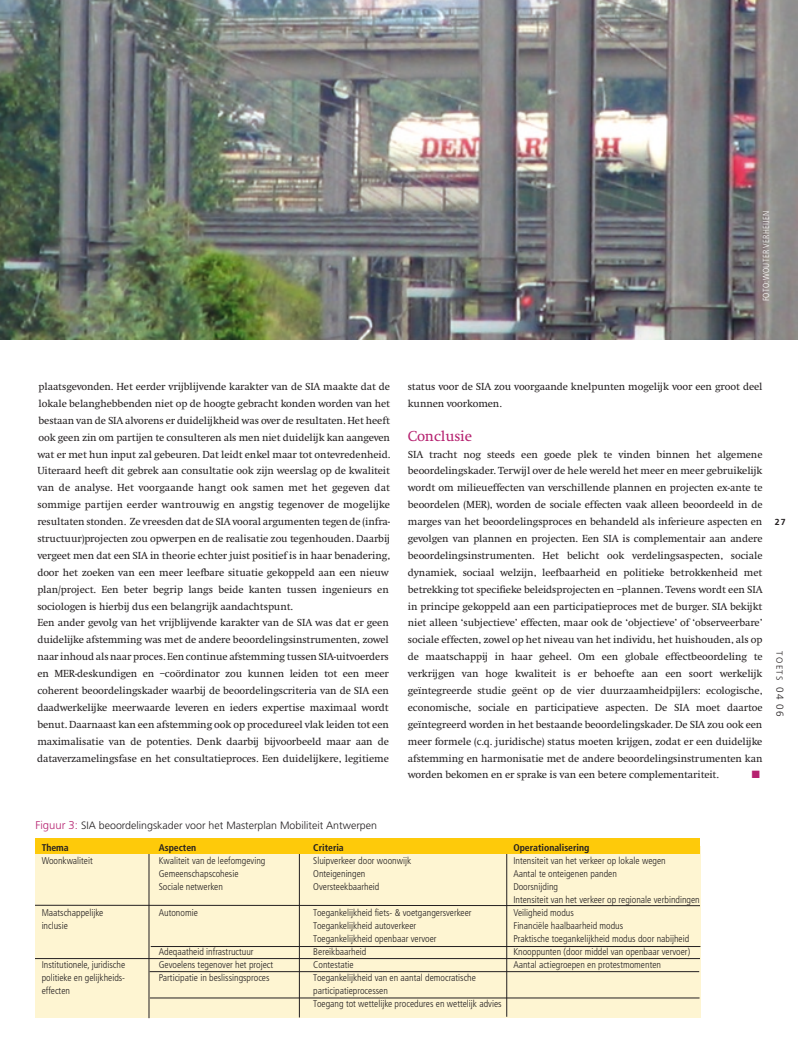
<style>
.page{position:relative;width:798px;height:1053px;background:#fff}
.page>*{position:absolute;margin:0;border:0;box-sizing:border-box;transform-origin:0 0}
._05_tussenkop{font:15px "Swift";letter-spacing:-.01em;color:#b62270}
.Platte_tekst_2{font:10.62px/16.9px "Swift";letter-spacing:-.01em;color:#231f20}
._13_kadertekst{font:300 10.62px "Frutiger";color:#231f20}
._06_broodtekst{font:10.62px "Zapf Dingbats ITC";color:#b62270}
.t1{font:300 condensed 9.75px/13px "Frutiger";color:#231f20}
.t2{font:700 condensed 9.75px "Frutiger";color:#231f20}
.credit{font:300 condensed 8.75px "Frutiger";letter-spacing:.025em;color:#fff}
.t3{font:300 8.75px "Frutiger";letter-spacing:.14em;color:#231f20}
.t4{font:700 8.75px "Frutiger";color:#231f20}
.s1{font-size:11.25px;color:#b62270}
.s2{font-size:10px}
</style>
<div class="page">
<img style="left:0;top:0;width:797px;height:339px">
<div style="left:35px;top:845px;width:665px;height:172px;background:#fef5d2"></div>
<svg style="left:35px;top:904px;width:665px;height:2px"></svg>
<hr style="left:35px;top:958px;width:664px;height:1px;background:#231f20">
<hr style="left:151px;top:946px;width:549px;height:1px;background:#231f20">
<hr style="left:149px;top:971px;width:550px;height:1px;background:#231f20">
<hr style="left:150px;top:997px;width:549px;height:1px;background:#231f20">
<hr style="left:299px;top:852px;width:1px;height:165px;background:#231f20">
<hr style="left:148px;top:850px;width:1px;height:168px;background:#231f20">
<hr style="left:506px;top:848px;width:1px;height:168px;background:#231f20">
<div style="left:35px;top:838px;width:664px;height:15px;background:#feca0a"></div>
<p class="credit" style="left:760px;top:301px;width:92px;rotate:-90deg">FOTO:wouter verheijen</p>
<p class="Platte_tekst_2" style="left:37px;top:378px;width:354px">plaatsgevonden. Het eerder vrijblijvende karakter van de SIA maakte dat de lokale belanghebbenden niet op de hoogte gebracht konden worden van het bestaan van de SIA alvorens er duidelijkheid was over de resultaten. Het heeft ook geen zin om partijen te consulteren als men niet duidelijk kan aangeven wat er met hun input zal gebeuren. Dat leidt enkel maar tot ontevredenheid.<br>Uiteraard heeft dit gebrek aan consultatie ook zijn weerslag op de kwaliteit van de analyse. Het voorgaande hangt ook samen met het gegeven dat sommige partijen eerder wantrouwig en angstig tegenover de mogelijke resultaten stonden. Ze vreesden dat de SIA vooral argumenten tegen de (infra&shy;structuur)projecten zou opwerpen en de realisatie zou tegenhouden. Daarbij vergeet men dat een SIA in theorie echter juist positief is in haar benadering, door het zoeken van een meer leefbare situatie gekoppeld aan een nieuw plan/project. Een beter begrip langs beide kanten tussen ingenieurs en sociologen is hierbij dus een belangrijk aan-dachtspunt.</p>
<p class="Platte_tekst_2" style="left:37px;top:614px;width:353px;text-align:justify">Een ander gevolg van het vrijblijvende karakter van de SIA was dat er geen duidelijke afstemming was met de andere beoordelingsinstrumenten, zowel naar inhoud als naar proces. Een continue afstemming tussen SIA-uitvoerders en MER-deskundigen en –coördinator zou kunnen leiden tot een meer coherent beoordelingskader waarbij de beoordelingscriteria van de SIA een daadwerkelijke meerwaarde leveren en ieders expertise maxi-maal wordt benut. Daarnaast kan een afstemming ook op procedureel vlak leiden tot een maximalisatie van de potenties. Denk daarbij bijvoorbeeld maar aan de dataverzamelingsfase en het consultatieproces. Een duidelijkere, legitieme</p>
<p class="_13_kadertekst" style="left:35px;top:819px;width:343px"><span class="s1">Figuur 3:</span> SIA beoordelingskader voor het Masterplan Mobiliteit Antwerpen</p>
<p class="Platte_tekst_2" style="left:407px;top:378px;width:356px">status voor de SIA zou voorgaande knelpunten mogelijk voor een groot deel kunnen voorkomen.</p>
<p class="_05_tussenkop" style="left:407px;top:427px;width:66px">Conclusie</p>
<p class="Platte_tekst_2" style="left:407px;top:446px;width:356px;text-align:justify">SIA tracht nog steeds een goede plek te vinden binnen het algemene beoordelingskader. Terwijl over de hele wereld het meer en meer gebruikelijk wordt om milieueffecten van verschillende plannen en projecten ex-ante te beoordelen (MER), worden de sociale effecten vaak alleen beoordeeld in de marges van het beoordelingsproces en behandeld als inferieure aspecten en gevolgen van plannen en projecten. Een SIA is complementair aan andere beoordelingsinstrumenten. Het belicht ook verdelingsaspecten, sociale dynamiek, sociaal welzijn, leefbaarheid en politieke betrokkenheid met betrekking tot specifieke beleidsprojecten en –plannen. Tevens wordt een SIA in principe gekoppeld aan een participatieproces met de burger. SIA bekijkt niet alleen ‘subjectieve’ effecten, maar ook de ‘objectieve’ of ‘observeerbare’ sociale effecten, zowel op het niveau van het individu, het huishouden, als op de maatschappij in haar geheel. Om een globale effectbeoordeling te verkrijgen van hoge kwaliteit is er behoefte aan een soort werkelijk geïntegreerde studie geënt op de vier duurzaamheidpijlers: ecologische, economische, sociale en participatieve aspecten. De SIA moet daartoe geïntegreerd worden in het bestaande beoordelingskader. De SIA zou ook een meer formele (c.q. juridische) status moeten krijgen, zodat er een duidelijke afstemming en harmonisatie met de andere beoorde-lings-instrumenten kan worden bekomen en er sprake is van een betere complementariteit.</p>
<p class="_06_broodtekst" style="left:751px;top:769px;width:10px">■</p>
<p class="t4" style="left:774px;top:517px;width:12px">27</p>
<p class="t3" style="left:784px;top:651px;width:67px;rotate:90deg">TOETS <span class="s2">04 06</span></p>
<p class="t2" style="left:42px;top:841px;width:29px">Thema</p>
<p class="t2" style="left:159px;top:841px;width:39px">Aspecten</p>
<p class="t2" style="left:313px;top:841px;width:32px">Criteria</p>
<p class="t2" style="left:513px;top:841px;width:78px">Operationalisering</p>
<p class="t1" style="left:42px;top:854px;width:53px">Woonkwaliteit</p>
<p class="t1" style="left:159px;top:854px;width:108px">Kwaliteit van de leefomgeving</p>
<p class="t1" style="left:313px;top:854px;width:99px">Sluipverkeer door woonwijk</p>
<p class="t1" style="left:513px;top:854px;width:154px">Intensiteit van het verkeer op lokale wegen</p>
<p class="t1" style="left:159px;top:867px;width:81px">Gemeenschapscohesie</p>
<p class="t1" style="left:313px;top:867px;width:54px">Onteigeningen</p>
<p class="t1" style="left:513px;top:867px;width:105px">Aantal te onteigenen panden</p>
<p class="t1" style="left:159px;top:880px;width:66px">Sociale netwerken</p>
<p class="t1" style="left:313px;top:880px;width:68px">Oversteekbaarheid</p>
<p class="t1" style="left:513px;top:880px;width:188px">Doorsnijding<br>Intensiteit van het verkeer op regionale verbindingen</p>
<p class="t1" style="left:42px;top:906px;width:63px">Maatschappelijke</p>
<p class="t1" style="left:159px;top:906px;width:41px">Autonomie</p>
<p class="t1" style="left:313px;top:906px;width:160px">Toegankelijkheid fiets- &amp; voetgangersverkeer</p>
<p class="t1" style="left:513px;top:906px;width:62px">Veiligheid modus</p>
<p class="t1" style="left:42px;top:919px;width:28px">inclusie</p>
<p class="t1" style="left:313px;top:919px;width:104px">Toegankelijkheid autoverkeer</p>
<p class="t1" style="left:513px;top:919px;width:111px">Financiële haalbaarheid modus</p>
<p class="t1" style="left:313px;top:932px;width:125px">Toegankelijkheid openbaar vervoer</p>
<p class="t1" style="left:513px;top:932px;width:177px">Praktische toegankelijkheid modus door nabijheid</p>
<p class="t1" style="left:159px;top:945px;width:96px">Adeqaatheid infrastructuur</p>
<p class="t1" style="left:313px;top:945px;width:55px">Bereikbaarheid</p>
<p class="t1" style="left:513px;top:945px;width:178px">Knooppunten (door middel van openbaar vervoer)</p>
<p class="t1" style="left:42px;top:958px;width:85px">Institutionele, juridische</p>
<p class="t1" style="left:159px;top:958px;width:116px">Gevoelens tegenover het project</p>
<p class="t1" style="left:313px;top:958px;width:42px">Contestatie</p>
<p class="t1" style="left:513px;top:958px;width:149px">Aantal actiegroepen en protestmomenten</p>
<p class="t1" style="left:42px;top:971px;width:85px">politieke en gelijkheids-</p>
<p class="t1" style="left:159px;top:971px;width:112px">Participatie in beslissingsproces</p>
<p class="t1" style="left:313px;top:971px;width:164px">Toegankelijkheid van en aantal democratische</p>
<p class="t1" style="left:42px;top:984px;width:30px">effecten</p>
<p class="t1" style="left:313px;top:984px;width:190px">participatieprocessen<br>Toegang tot wettelijke procedures en wettelijk advies</p>
</div>
